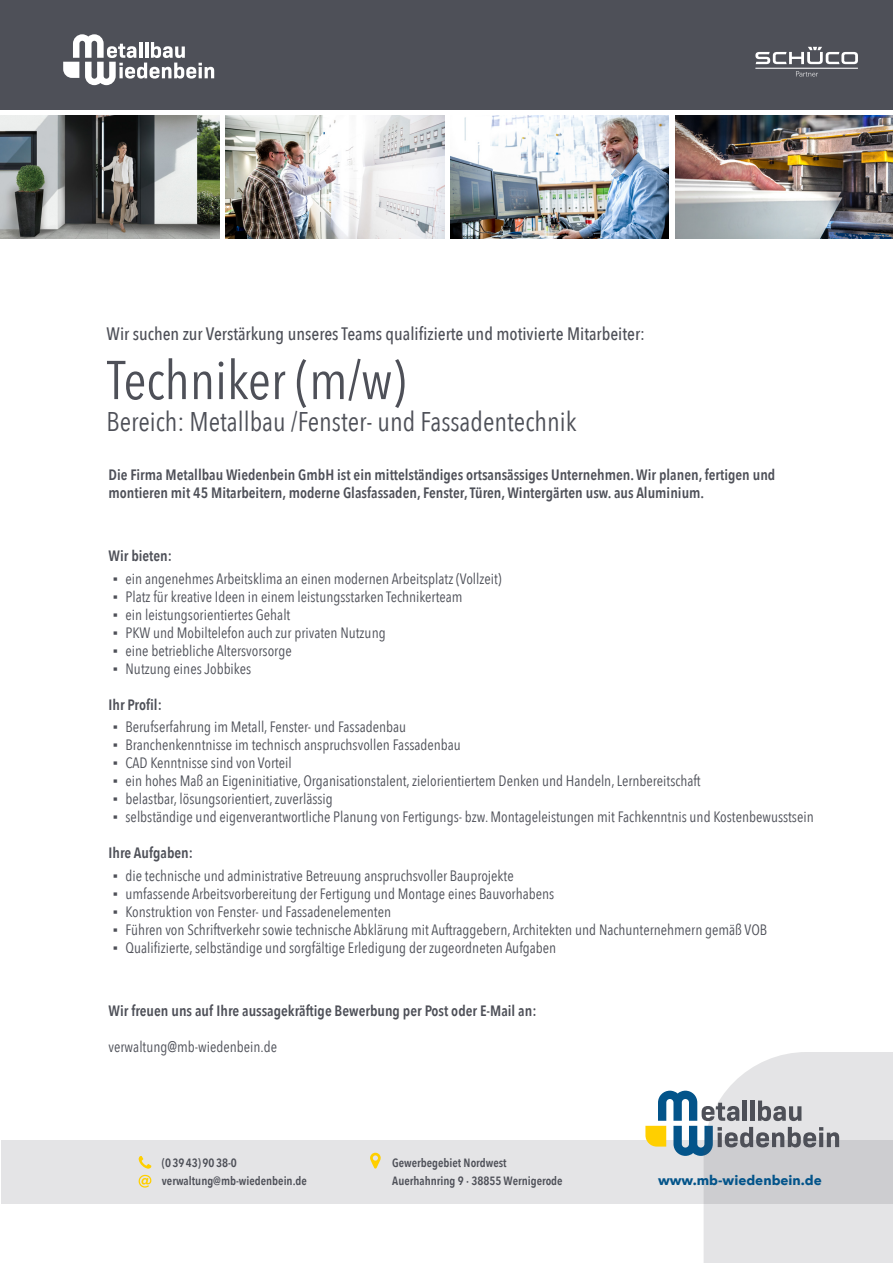
<style>
.page{position:relative;width:893px;height:1263px;background:#fff}
.page>*{position:absolute;margin:0;border:0;box-sizing:border-box;transform-origin:0 0}
.t1{font:54px "Avenir Next Condensed";color:#4e5058}
.t2{font:27px "Avenir Next Condensed";color:#4e5058}
.t3{font:500 18px "Avenir Next Condensed";color:#4e5058}
.t4{font:15px "Avenir Next Condensed";color:#4e5058}
.t5{font:600 15px/18px "Avenir Next Condensed";color:#4e5058}
.t6{font:700 13.5px "Avenir Next";color:#03548a}
.t7{font:600 12px/18px "Avenir Next Condensed";color:#4e5058}
.s1{font-family:"Times New Roman"}
</style>
<div class="page">
<div style="left:1px;top:0;width:892px;height:109px;background:#4e5058"></div>
<div style="left:1px;top:1140px;width:892px;height:64px;background:#e4e4e6"></div>
<hr style="left:755px;top:68px;width:103px;height:1px;background:#fff">
<svg style="left:796px;top:71px;width:22px;height:6px"></svg>
<svg style="left:755px;top:47px;width:103px;height:17px"></svg>
<svg style="left:63px;top:34px;width:151px;height:51px"></svg>
<img style="left:226px;top:115px;width:218px;height:123px">
<img style="left:451px;top:115px;width:218px;height:123px">
<img style="left:675px;top:115px;width:218px;height:123px">
<img style="left:1px;top:115px;width:218px;height:123px">
<svg style="left:645px;top:1052px;width:248px;height:211px"></svg>
<svg style="left:138px;top:1156px;width:13px;height:13px"></svg>
<svg style="left:139px;top:1175px;width:12px;height:12px"></svg>
<svg style="left:370px;top:1153px;width:11px;height:16px"></svg>
<p class="t3" style="left:107px;top:323px;width:540px">Wir suchen zur Verstärkung unseres Teams qualifizierte und motivierte Mitarbeiter:</p>
<h1 class="t1" style="left:107px;top:334px;width:300px">Techniker (m/w)</h1>
<h2 class="t2" style="left:107px;top:399px;width:471px">Bereich: Metallbau /Fenster- und Fassadentechnik</h2>
<p class="t5" style="left:109px;top:466px;width:668px">Die Firma Metallbau Wiedenbein GmbH ist ein mittelständiges ortsansässiges Unternehmen. Wir planen, fertigen und montieren mit 45 Mitarbeitern, moderne Glasfassaden, Fenster, Türen, Wintergärten usw. aus Aluminium.</p>
<p class="t5" style="left:109px;top:547px;width:65px">Wir bieten:</p>
<p class="t4" style="left:113px;top:566px;width:390px"><span class="s1">▪</span> ein angenehmes Arbeitsklima an einen modernen Arbeitsplatz (Vollzeit)</p>
<p class="t4" style="left:113px;top:584px;width:351px"><span class="s1">▪</span> Platz für kreative Ideen in einem leistungsstarken Technikerteam</p>
<p class="t4" style="left:113px;top:602px;width:179px"><span class="s1">▪</span> ein leistungsorientiertes Gehalt</p>
<p class="t4" style="left:113px;top:620px;width:274px"><span class="s1">▪</span> PKW und Mobiltelefon auch zur privaten Nutzung</p>
<p class="t4" style="left:113px;top:638px;width:180px"><span class="s1">▪</span> eine betriebliche Altersvorsorge</p>
<p class="t4" style="left:113px;top:656px;width:140px"><span class="s1">▪</span> Nutzung eines Jobbikes</p>
<p class="t5" style="left:109px;top:695px;width:55px">Ihr Profil:</p>
<p class="t4" style="left:113px;top:714px;width:295px"><span class="s1">▪</span> Berufserfahrung im Metall, Fenster- und Fassadenbau</p>
<p class="t4" style="left:113px;top:732px;width:350px"><span class="s1">▪</span> Branchenkenntnisse im technisch anspruchsvollen Fassadenbau</p>
<p class="t4" style="left:113px;top:750px;width:181px"><span class="s1">▪</span> CAD Kenntnisse sind von Vorteil</p>
<p class="t4" style="left:113px;top:768px;width:589px"><span class="s1">▪</span> ein hohes Maß an Eigeninitiative, Organisationstalent, zielorientiertem Denken und Handeln, Lernbereitschaft</p>
<p class="t4" style="left:113px;top:786px;width:221px"><span class="s1">▪</span> belastbar, lösungsorientiert, zuverlässig</p>
<p class="t4" style="left:113px;top:804px;width:702px"><span class="s1">▪</span> selbständige und eigenverantwortliche Planung von Fertigungs- bzw. Montageleistungen mit Fachkenntnis und Kostenbewusstsein</p>
<p class="t5" style="left:109px;top:844px;width:86px">Ihre Aufgaben:</p>
<p class="t4" style="left:113px;top:863px;width:402px"><span class="s1">▪</span> die technische und administrative Betreuung anspruchsvoller Bauprojekte</p>
<p class="t4" style="left:113px;top:881px;width:443px"><span class="s1">▪</span> umfassende Arbeitsvorbereitung der Fertigung und Montage eines Bauvorhabens</p>
<p class="t4" style="left:113px;top:899px;width:280px"><span class="s1">▪</span> Konstruktion von Fenster- und Fassadenelementen</p>
<p class="t4" style="left:113px;top:917px;width:656px"><span class="s1">▪</span> Führen von Schriftverkehr sowie technische Abklärung mit Auftraggebern, Architekten und Nachunternehmern gemäß VOB</p>
<p class="t4" style="left:113px;top:935px;width:445px"><span class="s1">▪</span> Qualifizierte, selbständige und sorgfältige Erledigung der zugeordneten Aufgaben</p>
<p class="t5" style="left:109px;top:1001px;width:429px">Wir freuen uns auf Ihre aussagekräftige Bewerbung per Post oder E-Mail an:</p>
<p class="t4" style="left:109px;top:1034px;width:170px">verwaltung@mb-wiedenbein.de</p>
<p class="t7" style="left:162px;top:1153px;width:147px">(03943)9038-0 verwaltung@mb-wiedenbein.de</p>
<p class="t7" style="left:392px;top:1153px;width:172px">Gewerbegebiet Nordwest<br>Auerhahnring 9 · 38855 Wernigerode</p>
<p class="t6" style="left:658px;top:1168px;width:165px">www.mb-wiedenbein.de</p>
</div>
